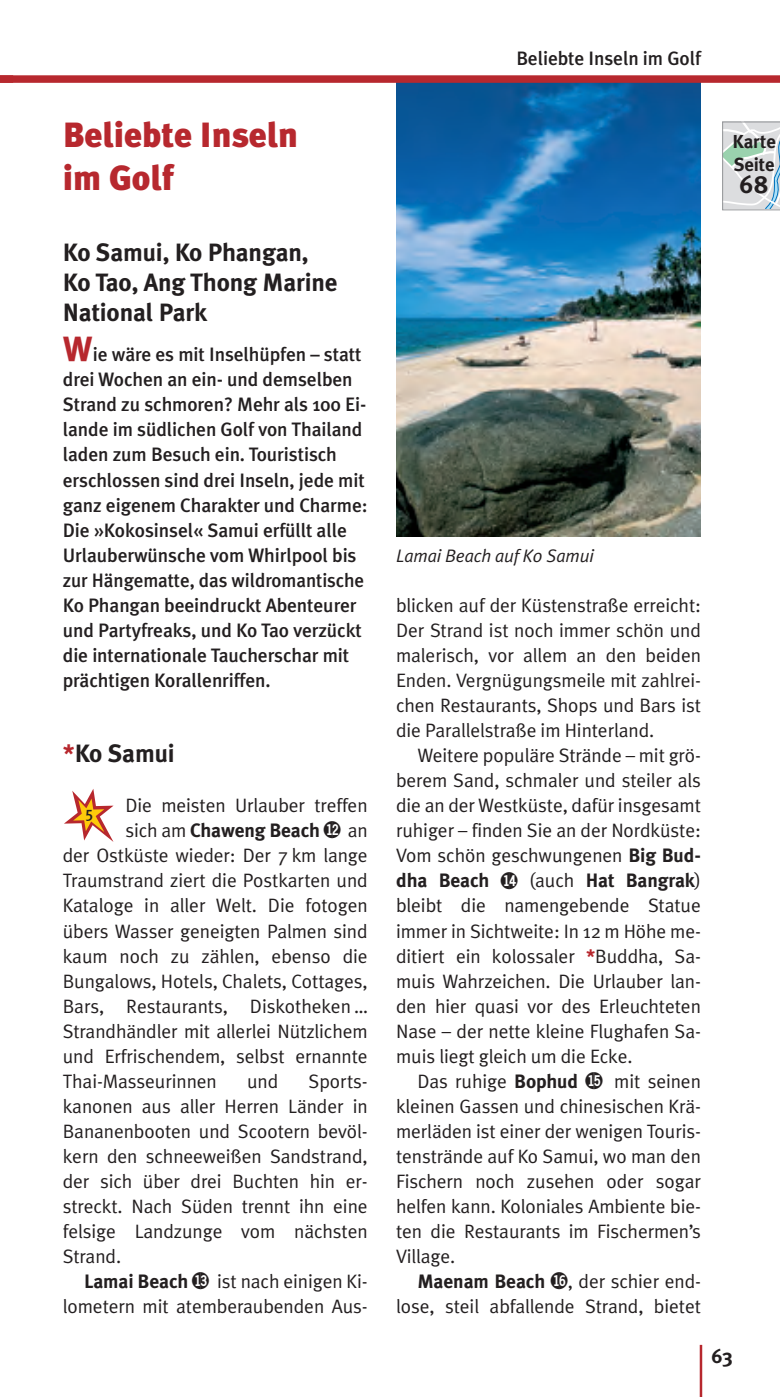
<style>
.page{position:relative;width:780px;height:1397px;background:#fff}
.page>*{position:absolute;margin:0;border:0;box-sizing:border-box;transform-origin:0 0}
.t1{font:35px/42.5px "Meta Plus Black TIS";color:#b7282e}
.t2{font:25px/30px "Meta Plus Bold TIS";letter-spacing:-.005em;color:#231f20}
.t3{font:20px "Meta Plus Bold TIS";color:#231f20}
.t4{font:19.5px/25px "Meta Plus Normal TIS";letter-spacing:-.005em;color:#231f20;text-align:justify}
.t5{font:19.5px/25px "Meta Plus Medium TIS";letter-spacing:-.005em;color:#231f20}
.t6{font:19.5px "Meta Plus Bold TIS";letter-spacing:-.005em;color:#231f20}
.t7{font:18.75px/22.5px "Meta Plus Bold TIS";letter-spacing:-.005em;color:#231f20}
.t8{font:italic 18px "Meta Plus Normal TIS";letter-spacing:-.005em;color:#231f20}
.t9{font:16px "Meta Plus Medium TIS";color:#231f20;scale:.96 1}
.s1{font-family:"Meta Plus Bold TIS";font-size:35px;color:#b7282e}
.s2{color:#b7282e}
.s3{font-family:"Meta Plus Normal TIS"}
.s4{font-family:"Double Digits Poly Round";font-size:22.5px}
.s5{font-family:"Meta Plus Bold TIS"}
.s6{font-family:"Meta Plus Bold TIS";color:#b7282e}
</style>
<div class="page">
<svg style="left:64px;top:789px;width:49px;height:52px"></svg>
<hr style="left:699px;top:1344px;width:3px;height:52px;background:#b7282e">
<svg style="left:722px;top:122px;width:58px;height:88px;background:#d2dcdc"></svg>
<img style="left:396px;top:83px;width:305px;height:453px">
<div style="left:0;top:75px;width:780px;height:8px;background:#b7282e"></div>
<h1 class="t1" style="left:63px;top:115px;width:237px">Beliebte Inseln im Golf</h1>
<p class="t2" style="left:63px;top:239px;width:276px">Ko Samui, Ko Phangan,<br>Ko Tao, Ang Thong Marine<br>National Park</p>
<p class="t5" style="left:63px;top:343px;width:306px"><span class="s1">W</span>ie wäre es mit Inselhüpfen – statt drei Wochen an ein- und demselben Strand zu schmoren? Mehr als 100 Ei&shy;lande im südlichen Golf von Thailand laden zum Besuch ein. Touristisch erschlossen sind drei Inseln, jede mit ganz eigenem Charakter und Charme:<br>Die »Kokosinsel« Samui erfüllt alle Urlauberwünsche vom Whirlpool bis zur Hängematte, das wildromantische Ko Phangan beeindruckt Abenteurer und Partyfreaks, und Ko Tao verzückt die internationale Taucherschar mit prächtigen Korallenriffen.</p>
<p class="t2" style="left:63px;top:739px;width:113px"><span class="s2">*</span>Ko Samui</p>
<p class="t4" style="left:125px;top:794px;width:244px">Die meisten Urlauber treffen</p>
<p class="t6" style="left:125px;top:822px;width:244px"><span class="s3">sich am</span> Chaweng Beach <span class="s4">BN</span> <span class="s3">an</span></p>
<p class="t4" style="left:63px;top:844px;width:306px">der Ostküste wieder: Der 7 km lange Traumstrand ziert die Postkarten und Kataloge in aller Welt. Die fotogen übers Wasser geneigten Palmen sind kaum noch zu zählen, ebenso die Bungalows, Hotels, Chalets, Cottages, Bars, Restaurants, Diskotheken … Strandhändler mit allerlei Nützlichem und Erfrischendem, selbst ernannte Thai-Masseurinnen</p>
<p class="t9" style="left:85px;top:805px;width:10px">5</p>
<p class="t4" style="left:247px;top:1069px;width:33px">und</p>
<p class="t4" style="left:63px;top:1069px;width:306px;text-indent:246px">Sports&shy;kanonen aus aller Herren Länder in Bananenbooten und Scootern bevöl&shy;kern den schneeweißen Sandstrand, der sich über drei Buchten hin er&shy;streckt. Nach Süden trennt ihn eine felsige Landzunge vom nächsten Strand.</p>
<p class="t4" style="left:63px;top:1270px;width:306px;text-align:right"><span class="s5">Lamai Beach</span> <span class="s4">BO</span> ist nach einigen Ki&shy;lometern mit atemberaubenden Aus-</p>
<p class="t5" style="left:516px;top:47px;width:186px">Beliebte Inseln im Golf</p>
<p class="t7" style="left:732px;top:131px;width:45px">Karte<br>Seite</p>
<p class="t2" style="left:739px;top:171px;width:31px">68</p>
<p class="t8" style="left:396px;top:548px;width:199px">Lamai Beach auf Ko Samui</p>
<p class="t4" style="left:396px;top:594px;width:306px">blicken auf der Küstenstraße erreicht:<br>Der Strand ist noch immer schön und malerisch, vor allem an den beiden Enden. Vergnügungsmeile mit zahlrei&shy;chen Restaurants, Shops und Bars ist die Parallelstraße im Hinterland.</p>
<p class="t4" style="left:396px;top:744px;width:306px;text-indent:21px">Weitere populäre Strände – mit grö&shy;berem Sand, schmaler und steiler als die an der Westküste, dafür insgesamt ruhiger – finden Sie an der Nordküste:<br>Vom schön geschwungenen <span class="s5">Big Bud-</span></p>
<p class="t6" style="left:396px;top:872px;width:306px">dha Beach <span class="s4">BP</span> <span class="s3">(auch</span> Hat Bangrak<span class="s3">)</span></p>
<p class="t4" style="left:396px;top:894px;width:306px">bleibt die namengebende Statue immer in Sichtweite: In 12 m Höhe me&shy;ditiert ein kolossaler <span class="s6">*</span>Buddha, Sa&shy;muis Wahrzeichen. Die Urlauber lan&shy;den hier quasi vor des Erleuchteten Nase – der nette kleine Flughafen Sa&shy;muis liegt gleich um die Ecke.</p>
<p class="t4" style="left:396px;top:1069px;width:306px;text-indent:21px">Das ruhige <span class="s5">Bophud</span> <span class="s4">BQ</span> mit seinen kleinen Gassen und chinesischen Krä&shy;merläden ist einer der wenigen Touris&shy;tenstrände auf Ko Samui, wo man den Fischern noch zusehen oder sogar helfen kann. Koloniales Ambiente bie&shy;ten die Restaurants im Fischermen’s Village.</p>
<p class="t4" style="left:396px;top:1270px;width:306px;text-align:right"><span class="s5">Maenam Beach</span> <span class="s4">BR</span>, der schier end&shy;lose, steil abfallende Strand, bietet</p>
<p class="t3" style="left:711px;top:1347px;width:23px">63</p>
</div>
